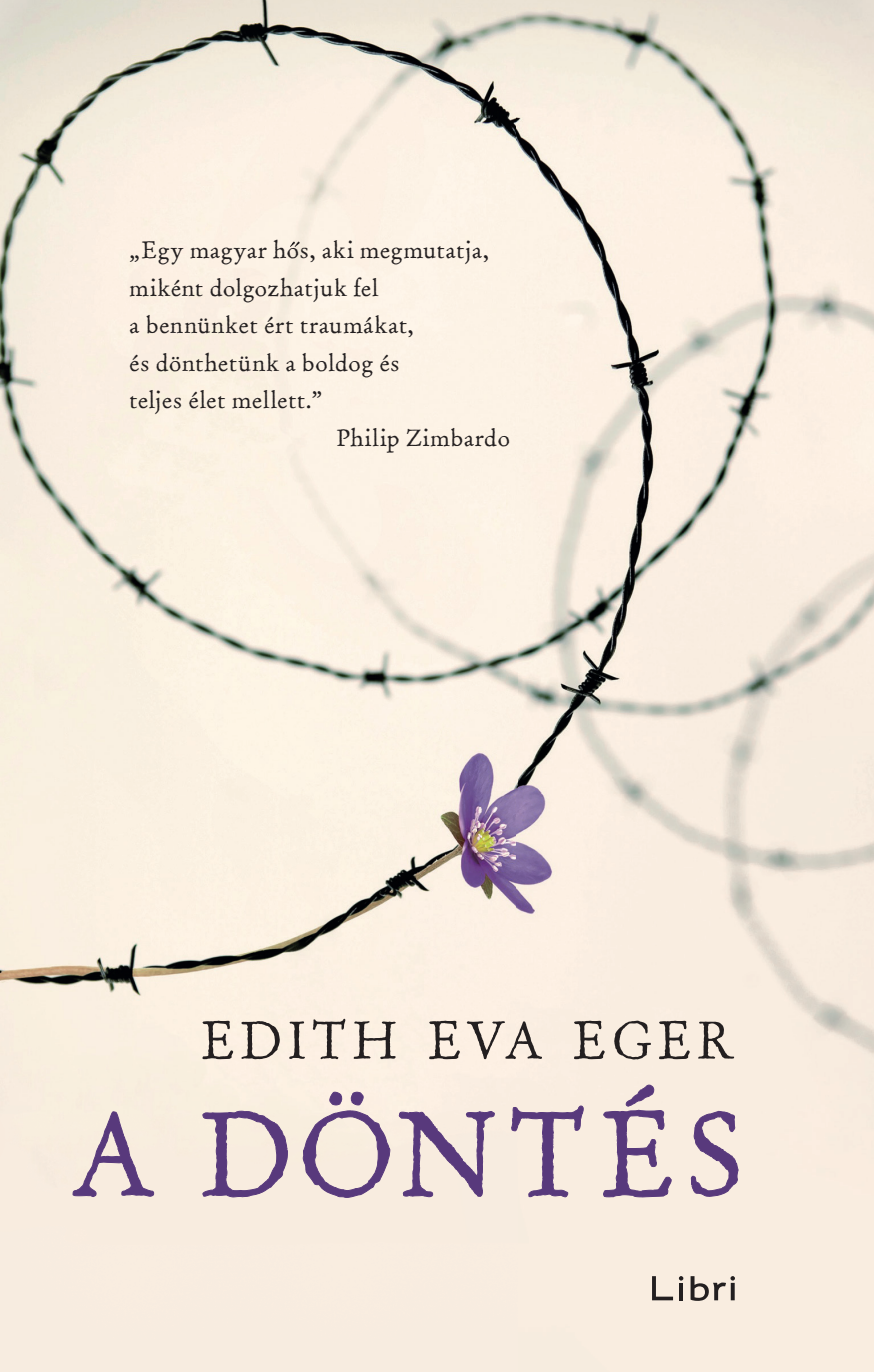
<style>
.page{position:relative;width:874px;height:1372px;background:#fff}
.page>*{position:absolute;margin:0;border:0;box-sizing:border-box;transform-origin:0 0}
.t1{font:118.12px "Old Claude LP";letter-spacing:.1em;color:#58397c;scale:.95 1}
.t2{font:52.43px "Old Claude LP";letter-spacing:.1em;color:#231f20}
.t3{font:23.4px "Old Claude W01 Regular LP";letter-spacing:.02em;color:#231f20}
</style>
<div class="page">
<img style="left:0;top:0;width:516px;height:554px">
<img style="left:516px;top:0;width:358px;height:1371px">
<div style="left:0;top:554px;width:517px;height:817px;background:#faf0e1"></div>
<svg style="left:72px;top:1110px;width:83px;height:87px;background:#eee2d8"></svg>
<svg style="left:202px;top:1109px;width:87px;height:88px;background:#ece0d7"></svg>
<svg style="left:302px;top:1090px;width:193px;height:119px;background:#f0e3da"></svg>
<svg style="left:510px;top:1104px;width:74px;height:93px;background:#efe1d9"></svg>
<svg style="left:602px;top:1083px;width:70px;height:114px;background:#eddfd8"></svg>
<svg style="left:690px;top:1110px;width:49px;height:87px;background:#ebddd7"></svg>
<svg style="left:290px;top:242px;width:10px;height:5px"></svg>
<svg style="left:652px;top:1275px;width:21px;height:25px"></svg>
<hr style="left:679px;top:1282px;width:4px;height:18px;background:#231f20">
<svg style="left:679px;top:1275px;width:4px;height:5px"></svg>
<svg style="left:690px;top:1275px;width:45px;height:25px"></svg>
<p class="t3" style="left:129px;top:235px;width:361px">„Egy magyar hos, aki megmutatja,</p>
<p class="t3" style="left:129px;top:273px;width:251px">miként dolgozhatjuk fel</p>
<p class="t3" style="left:129px;top:310px;width:286px">a bennünket ért traumákat,</p>
<p class="t3" style="left:129px;top:348px;width:272px">és dönthetünk a boldog és</p>
<p class="t3" style="left:129px;top:385px;width:195px">teljes élet mellett.”</p>
<p class="t3" style="left:336px;top:423px;width:175px">Philip Zimbardo</p>
<h2 class="t2" style="left:201px;top:1018px;width:534px">EDITH EVA EGER</h2>
<h1 class="t1" style="left:73px;top:1104px;width:707px">A DÖNTÉS</h1>
</div>
